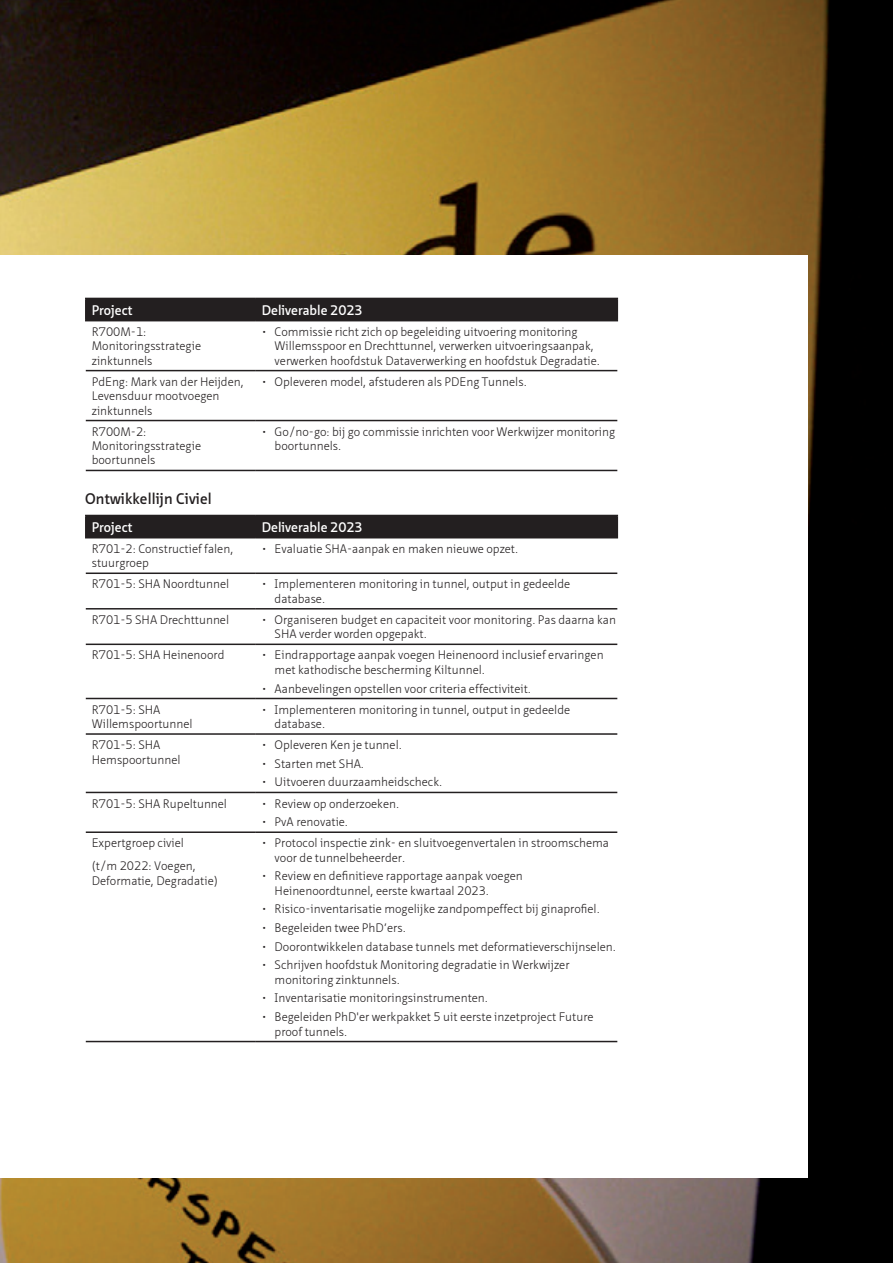
<style>
.page{position:relative;width:893px;height:1263px;background:#fff}
.page>*{position:absolute;margin:0;border:0;box-sizing:border-box;transform-origin:0 0}
.ALG_Tussenkopje{font:600 15px "Neue Sans";letter-spacing:.01em;color:#231f20}
.SP_Tabelkoppen{font:600 13.5px "Neue Sans";color:#fff}
.SP_Tabeltekst{font:300 12px/14.4px "Neue Sans";color:#231f20}
</style>
<div class="page">
<img style="left:0;top:0;width:893px;height:1263px">
<div style="left:0;top:255px;width:808px;height:923px;background:#fff"></div>
<hr style="left:85px;top:298px;width:171px;height:1px;background:#231f20">
<hr style="left:85px;top:299px;width:2px;height:21px;background:#231f20">
<div style="left:87px;top:298px;width:531px;height:22px;background:#231f20"></div>
<hr style="left:85px;top:320px;width:171px;height:1px;background:#231f20">
<hr style="left:256px;top:320px;width:362px;height:1px;background:#231f20">
<hr style="left:86px;top:370px;width:170px;height:1px;background:#231f20">
<hr style="left:256px;top:370px;width:361px;height:1px;background:#231f20">
<hr style="left:86px;top:420px;width:170px;height:1px;background:#231f20">
<hr style="left:256px;top:420px;width:361px;height:1px;background:#231f20">
<hr style="left:86px;top:470px;width:170px;height:1px;background:#231f20">
<hr style="left:256px;top:470px;width:361px;height:1px;background:#231f20">
<hr style="left:85px;top:515px;width:171px;height:1px;background:#231f20">
<hr style="left:85px;top:516px;width:2px;height:21px;background:#231f20">
<div style="left:87px;top:515px;width:531px;height:22px;background:#231f20"></div>
<hr style="left:85px;top:537px;width:171px;height:1px;background:#231f20">
<hr style="left:256px;top:537px;width:362px;height:1px;background:#231f20">
<hr style="left:86px;top:572px;width:170px;height:2px;background:#231f20">
<hr style="left:256px;top:572px;width:361px;height:2px;background:#231f20">
<hr style="left:86px;top:608px;width:170px;height:1px;background:#231f20">
<hr style="left:256px;top:608px;width:361px;height:1px;background:#231f20">
<hr style="left:86px;top:643px;width:170px;height:2px;background:#231f20">
<hr style="left:256px;top:643px;width:361px;height:2px;background:#231f20">
<hr style="left:86px;top:698px;width:170px;height:1px;background:#231f20">
<hr style="left:256px;top:698px;width:361px;height:1px;background:#231f20">
<hr style="left:86px;top:733px;width:170px;height:2px;background:#231f20">
<hr style="left:256px;top:733px;width:361px;height:2px;background:#231f20">
<hr style="left:86px;top:792px;width:170px;height:1px;background:#231f20">
<hr style="left:256px;top:792px;width:361px;height:1px;background:#231f20">
<hr style="left:86px;top:831px;width:170px;height:2px;background:#231f20">
<hr style="left:256px;top:831px;width:361px;height:2px;background:#231f20">
<hr style="left:86px;top:1041px;width:170px;height:1px;background:#231f20">
<hr style="left:256px;top:1041px;width:361px;height:1px;background:#231f20">
<p class="SP_Tabelkoppen" style="left:92px;top:302px;width:42px">Project</p>
<p class="SP_Tabelkoppen" style="left:262px;top:302px;width:102px">Deliverable 2023</p>
<p class="SP_Tabeltekst" style="left:92px;top:325px;width:111px">R700M-1:<br>Monitoringsstrategie zinktunnels</p>
<p class="SP_Tabeltekst" style="left:275px;top:325px;width:327px;text-indent:-13px">• Commissie richt zich op begeleiding uitvoering monitoring<br>Willemsspoor en Drechttunnel, verwerken uitvoeringsaanpak, verwerken hoofdstuk Dataverwerking en hoofdstuk Degradatie.</p>
<p class="SP_Tabeltekst" style="left:92px;top:375px;width:154px">PdEng: Mark van der Heijden,<br>Levensduur mootvoegen zinktunnels</p>
<p class="SP_Tabeltekst" style="left:262px;top:375px;width:266px">• Opleveren model, afstuderen als PDEng Tunnels.</p>
<p class="SP_Tabeltekst" style="left:92px;top:424px;width:111px">R700M-2:<br>Monitoringsstrategie boortunnels</p>
<p class="SP_Tabeltekst" style="left:275px;top:424px;width:342px;text-indent:-13px">• Go/no-go: bij go commissie inrichten voor Werkwijzer monitoring boortunnels.</p>
<p class="ALG_Tussenkopje" style="left:85px;top:490px;width:128px">Ontwikkellijn Civiel</p>
<p class="SP_Tabelkoppen" style="left:92px;top:519px;width:42px">Project</p>
<p class="SP_Tabelkoppen" style="left:262px;top:519px;width:102px">Deliverable 2023</p>
<p class="SP_Tabeltekst" style="left:92px;top:542px;width:143px">R701-2: Constructief falen, stuurgroep</p>
<p class="SP_Tabeltekst" style="left:262px;top:542px;width:258px">• Evaluatie SHA-aanpak en maken nieuwe opzet.</p>
<p class="SP_Tabeltekst" style="left:92px;top:577px;width:139px">R701-5: SHA Noordtunnel</p>
<p class="SP_Tabeltekst" style="left:275px;top:577px;width:297px;text-indent:-13px">• Implementeren monitoring in tunnel, output in gedeelde database.</p>
<p class="SP_Tabeltekst" style="left:92px;top:613px;width:139px">R701-5 SHA Drechttunnel</p>
<p class="SP_Tabeltekst" style="left:275px;top:613px;width:343px;text-indent:-13px">• Organiseren budget en capaciteit voor monitoring. Pas daarna kan<br>SHA verder worden opgepakt.</p>
<p class="SP_Tabeltekst" style="left:92px;top:648px;width:134px">R701-5: SHA Heinenoord</p>
<p class="SP_Tabeltekst" style="left:275px;top:648px;width:330px;text-indent:-13px">• Eindrapportage aanpak voegen Heinenoord inclusief ervaringen met kathodische bescherming Kiltunnel.</p>
<p class="SP_Tabeltekst" style="left:262px;top:681px;width:271px">• Aanbevelingen opstellen voor criteria effectiviteit.</p>
<p class="SP_Tabeltekst" style="left:92px;top:702px;width:102px">R701-5: SHA<br>Willemspoortunnel</p>
<p class="SP_Tabeltekst" style="left:275px;top:702px;width:297px;text-indent:-13px">• Implementeren monitoring in tunnel, output in gedeelde database.</p>
<p class="SP_Tabeltekst" style="left:92px;top:738px;width:90px">R701-5: SHA<br>Hemspoortunnel</p>
<p class="SP_Tabeltekst" style="left:262px;top:738px;width:142px">• Opleveren Ken je tunnel.</p>
<p class="SP_Tabeltekst" style="left:262px;top:757px;width:104px">• Starten met SHA.</p>
<p class="SP_Tabeltekst" style="left:262px;top:775px;width:182px">• Uitvoeren duurzaamheidscheck.</p>
<p class="SP_Tabeltekst" style="left:92px;top:796px;width:137px">R701-5: SHA Rupeltunnel</p>
<p class="SP_Tabeltekst" style="left:262px;top:796px;width:139px">• Review op onderzoeken.</p>
<p class="SP_Tabeltekst" style="left:262px;top:815px;width:88px">• PvA renovatie.</p>
<p class="SP_Tabeltekst" style="left:92px;top:836px;width:94px">Expertgroep civiel</p>
<p class="SP_Tabeltekst" style="left:92px;top:859px;width:128px">(t/m 2022: Voegen,<br>Deformatie, Degradatie)</p>
<p class="SP_Tabeltekst" style="left:275px;top:836px;width:336px;text-indent:-13px">• Protocol inspectie zink- en sluitvoegenvertalen in stroomschema voor de tunnelbeheerder.</p>
<p class="SP_Tabeltekst" style="left:275px;top:869px;width:250px;text-indent:-13px">• Review en definitieve rapportage aanpak voegen<br>Heinenoordtunnel, eerste kwartaal 2023.</p>
<p class="SP_Tabeltekst" style="left:262px;top:902px;width:339px">• Risico-inventarisatie mogelijke zandpompeffect bij ginaprofiel.</p>
<p class="SP_Tabeltekst" style="left:262px;top:921px;width:145px">• Begeleiden twee PhD’ers.</p>
<p class="SP_Tabeltekst" style="left:262px;top:939px;width:356px">• Doorontwikkelen database tunnels met deformatieverschijnselen.</p>
<p class="SP_Tabeltekst" style="left:275px;top:958px;width:296px;text-indent:-13px">• Schrijven hoofdstuk Monitoring degradatie in Werkwijzer monitoring zinktunnels.</p>
<p class="SP_Tabeltekst" style="left:262px;top:991px;width:228px">• Inventarisatie monitoringsinstrumenten.</p>
<p class="SP_Tabeltekst" style="left:275px;top:1010px;width:320px;text-indent:-13px">• Begeleiden PhD'er werkpakket 5 uit eerste inzetproject Future proof tunnels.</p>
</div>
